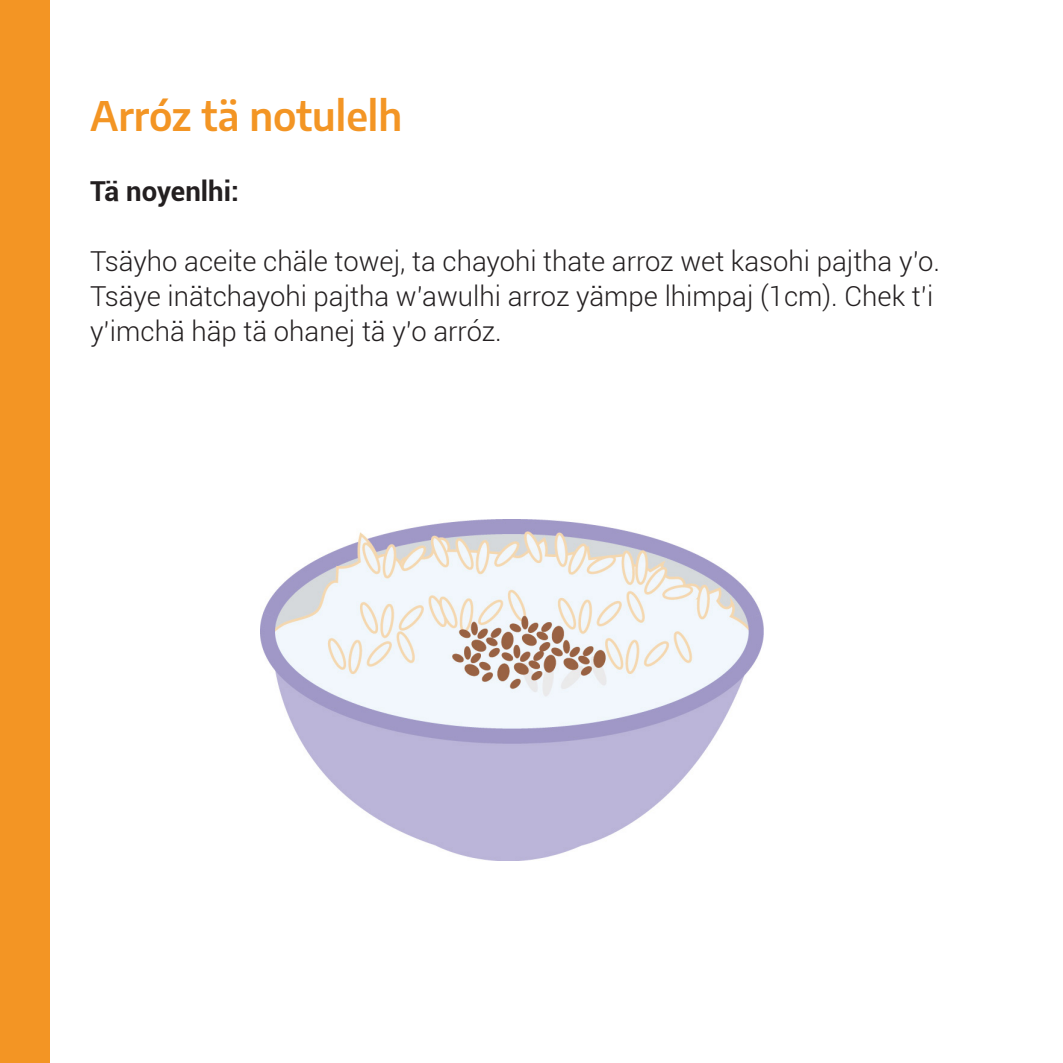
<style>
.page{position:relative;width:1063px;height:1063px;background:#fff}
.page>*{position:absolute;margin:0;border:0;box-sizing:border-box;transform-origin:0 0}
.t1{font:600 40px "Encode Sans";color:#f39524}
.t2{font:300 27.5px/35px "Roboto";color:#231f20}
.t3{font:700 27.5px "Roboto";color:#231f20}
</style>
<div class="page">
<div style="left:0;top:0;width:49px;height:1063px;background:#f39524"></div>
<img style="left:261px;top:520px;width:502px;height:340px">
<p class="t1" style="left:90px;top:87px;width:314px">Arróz tä notulelh</p>
<p class="t3" style="left:90px;top:172px;width:150px">Tä noyenlhi:</p>
<p class="t2" style="left:90px;top:243px;width:852px">Tsäyho aceite chäle towej, ta chayohi thate arroz wet kasohi pajtha y’o.<br>Tsäye inätchayohi pajtha w’awulhi arroz yämpe lhimpaj (1cm). Chek t’i y’imchä häp tä ohanej tä y’o arróz.</p>
</div>
